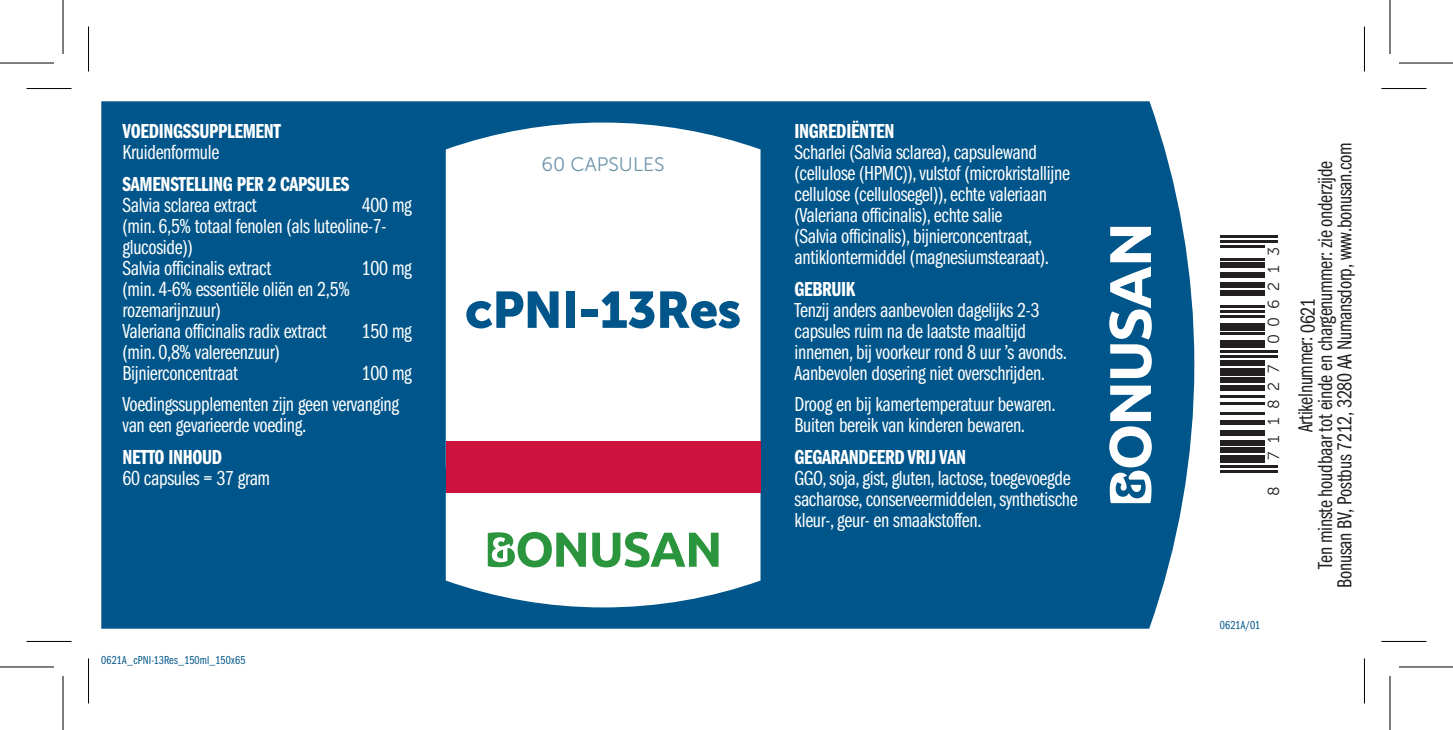
<style>
.page{position:relative;width:1453px;height:730px;background:#fff}
.page>*{position:absolute;margin:0;border:0;box-sizing:border-box;transform-origin:0 0}
.t1{font:51px "Museo Sans 900";letter-spacing:-.02em;color:#00568a}
.t2{font:21px/21px "Franklin Gothic Book Cmpr";letter-spacing:-.015em;color:#fff}
.t3{font:21px/19.5px "Franklin Gothic Book Cmpr";letter-spacing:-.015em;color:#231f20;text-align:center}
.t4{font:21px "Franklin Gothic Demi Cmpr";letter-spacing:-.015em;color:#fff}
.t5{font:19.5px "Museo Sans 300";color:#6e94ab}
.t6{font:15.9px "Museo Sans 300";letter-spacing:.555em;color:#231f20}
.t7{font:12px "Franklin Gothic Book Cmpr";letter-spacing:.01em;color:#00568a}
.s1{color:#fff}
</style>
<div class="page">
<div style="left:101px;top:101px;width:1093px;height:528px;background:#00568a"></div>
<svg style="left:446px;top:123px;width:314px;height:318px"></svg>
<svg style="left:446px;top:492px;width:314px;height:115px"></svg>
<svg style="left:1109px;top:227px;width:43px;height:151px"></svg>
<svg style="left:1109px;top:386px;width:43px;height:117px"></svg>
<div style="left:446px;top:441px;width:314px;height:51px;background:#cd123d"></div>
<hr style="left:1220px;top:470px;width:57px;height:2px;background:#231f20">
<hr style="left:1220px;top:465px;width:57px;height:2px;background:#231f20">
<div style="left:1220px;top:455px;width:44px;height:8px;background:#231f20"></div>
<div style="left:1220px;top:447px;width:44px;height:6px;background:#231f20"></div>
<div style="left:1220px;top:440px;width:44px;height:5px;background:#231f20"></div>
<div style="left:1220px;top:430px;width:44px;height:5px;background:#231f20"></div>
<div style="left:1220px;top:420px;width:44px;height:5px;background:#231f20"></div>
<hr style="left:1220px;top:413px;width:44px;height:2px;background:#231f20">
<hr style="left:1220px;top:403px;width:44px;height:2px;background:#231f20">
<hr style="left:1220px;top:395px;width:44px;height:2px;background:#231f20">
<div style="left:1220px;top:385px;width:44px;height:5px;background:#231f20"></div>
<div style="left:1220px;top:378px;width:44px;height:5px;background:#231f20"></div>
<div style="left:1220px;top:368px;width:44px;height:7px;background:#231f20"></div>
<div style="left:1220px;top:360px;width:44px;height:5px;background:#231f20"></div>
<hr style="left:1220px;top:355px;width:57px;height:3px;background:#231f20">
<hr style="left:1220px;top:350px;width:57px;height:3px;background:#231f20">
<div style="left:1220px;top:340px;width:44px;height:8px;background:#231f20"></div>
<hr style="left:1220px;top:333px;width:44px;height:2px;background:#231f20">
<div style="left:1220px;top:323px;width:44px;height:7px;background:#231f20"></div>
<hr style="left:1220px;top:315px;width:44px;height:3px;background:#231f20">
<hr style="left:1220px;top:310px;width:44px;height:3px;background:#231f20">
<hr style="left:1220px;top:305px;width:44px;height:3px;background:#231f20">
<div style="left:1220px;top:290px;width:44px;height:5px;background:#231f20"></div>
<div style="left:1220px;top:283px;width:44px;height:5px;background:#231f20"></div>
<div style="left:1220px;top:273px;width:44px;height:5px;background:#231f20"></div>
<div style="left:1220px;top:263px;width:44px;height:5px;background:#231f20"></div>
<hr style="left:1220px;top:258px;width:44px;height:2px;background:#231f20">
<hr style="left:1220px;top:245px;width:44px;height:3px;background:#231f20">
<hr style="left:1220px;top:240px;width:57px;height:3px;background:#231f20">
<hr style="left:1220px;top:235px;width:57px;height:3px;background:#231f20">
<hr style="left:27px;top:88px;width:45px;height:1px;background:#000">
<hr style="left:1381px;top:88px;width:45px;height:1px;background:#000">
<hr style="left:27px;top:641px;width:45px;height:1px;background:#000">
<hr style="left:1381px;top:641px;width:45px;height:1px;background:#000">
<hr style="left:88px;top:27px;width:1px;height:45px;background:#000">
<hr style="left:88px;top:658px;width:1px;height:45px;background:#000">
<hr style="left:1364px;top:27px;width:1px;height:45px;background:#000">
<hr style="left:1364px;top:658px;width:1px;height:45px;background:#000">
<svg style="left:0;top:667px;width:54px;height:1px"></svg>
<svg style="left:1399px;top:667px;width:54px;height:1px"></svg>
<hr style="left:0;top:62px;width:54px;height:2px;background:#000">
<hr style="left:1399px;top:62px;width:54px;height:2px;background:#000">
<hr style="left:0;top:666px;width:54px;height:1px;background:#000">
<hr style="left:1399px;top:666px;width:54px;height:1px;background:#000">
<hr style="left:62px;top:0;width:2px;height:54px;background:#000">
<hr style="left:62px;top:676px;width:2px;height:54px;background:#000">
<hr style="left:1389px;top:0;width:1px;height:54px;background:#000">
<hr style="left:1389px;top:676px;width:1px;height:54px;background:#000">
<p class="t4" style="left:123px;top:120px;width:160px">VOEDINGSSUPPLEMENT</p>
<p class="t2" style="left:123px;top:142px;width:98px">Kruidenformule</p>
<p class="t4" style="left:123px;top:172px;width:228px">SAMENSTELLING PER 2 CAPSULES</p>
<p class="t2" style="left:123px;top:195px;width:136px">Salvia sclarea extract</p>
<p class="t2" style="left:123px;top:195px;width:291px;text-indent:239px">400 mg (min. 6,5% totaal fenolen (als luteoline-7- glucoside))<br>Salvia officinalis extract</p>
<p class="t2" style="left:362px;top:258px;width:51px">100 mg</p>
<p class="t2" style="left:123px;top:279px;width:229px">(min. 4-6% essentiële oliën en 2,5% rozemarijnzuur)<br>Valeriana officinalis radix extract</p>
<p class="t2" style="left:362px;top:321px;width:51px">150 mg</p>
<p class="t2" style="left:123px;top:342px;width:159px">(min. 0,8% valereenzuur)<br>Bijnierconcentraat</p>
<p class="t2" style="left:123px;top:357px;width:291px;line-height:31.5px;text-indent:239px">100 mg<br>Voedingssupplementen zijn geen vervanging</p>
<p class="t2" style="left:123px;top:415px;width:185px">van een gevarieerde voeding.</p>
<p class="t4" style="left:123px;top:445px;width:101px">NETTO INHOUD</p>
<p class="t2" style="left:123px;top:468px;width:149px">60 capsules = 37 gram</p>
<p class="t5" style="left:541px;top:154px;width:125px">60 CAPSULES</p>
<h1 class="t1" style="left:465px;top:281px;width:278px">cPNI-13Res</h1>
<p class="t7" style="left:101px;top:653px;width:146px">0621A_cPNI-13Res_150ml_150x65</p>
<p class="t4" style="left:794px;top:120px;width:101px">INGREDIËNTEN</p>
<p class="t2" style="left:794px;top:142px;width:277px">Scharlei (Salvia sclarea), capsulewand (cellulose (HPMC)), vulstof (microkristallijne cellulose (cellulosegel)), echte valeriaan (Valeriana officinalis), echte salie<br>(Salvia officinalis), bijnierconcentraat, antiklontermiddel (magnesiumstearaat).</p>
<p class="t4" style="left:794px;top:277px;width:63px">GEBRUIK</p>
<p class="t2" style="left:794px;top:300px;width:274px">Tenzij anders aanbevolen dagelijks 2-3 capsules ruim na de laatste maaltijd innemen, bij voorkeur rond 8 uur ’s avonds.<br>Aanbevolen dosering niet overschrijden.</p>
<p class="t2" style="left:794px;top:394px;width:263px">Droog en bij kamertemperatuur bewaren.<br>Buiten bereik van kinderen bewaren.</p>
<p class="t4" style="left:794px;top:445px;width:173px">GEGARANDEERD VRIJ VAN</p>
<p class="t2" style="left:794px;top:468px;width:285px">GGO, soja, gist, gluten, lactose, toegevoegde sacharose, conserveermiddelen, synthetische kleur-, geur- en smaakstoffen.</p>
<p class="t6" style="left:1265px;top:344px;width:98px;rotate:-90deg">006213</p>
<p class="t6" style="left:1265px;top:460px;width:97px;rotate:-90deg">711827</p>
<p class="t6" style="left:1265px;top:496px;width:11px;rotate:-90deg">8</p>
<p class="t7" style="left:1220px;top:618px;width:42px">0621A/01</p>
<p class="t3" style="left:1296px;top:588px;width:447px;rotate:-90deg">Artikelnummer: <span class="s1">000<br></span>Ten minste houdbaar tot einde en chargenummer: zie onderzijde<br>Bonusan BV, Postbus 7212, 3280 AA Numansdorp, www.bonusan.com</p>
<p class="t3" style="left:1298px;top:333px;width:36px;rotate:-90deg">0621</p>
</div>
